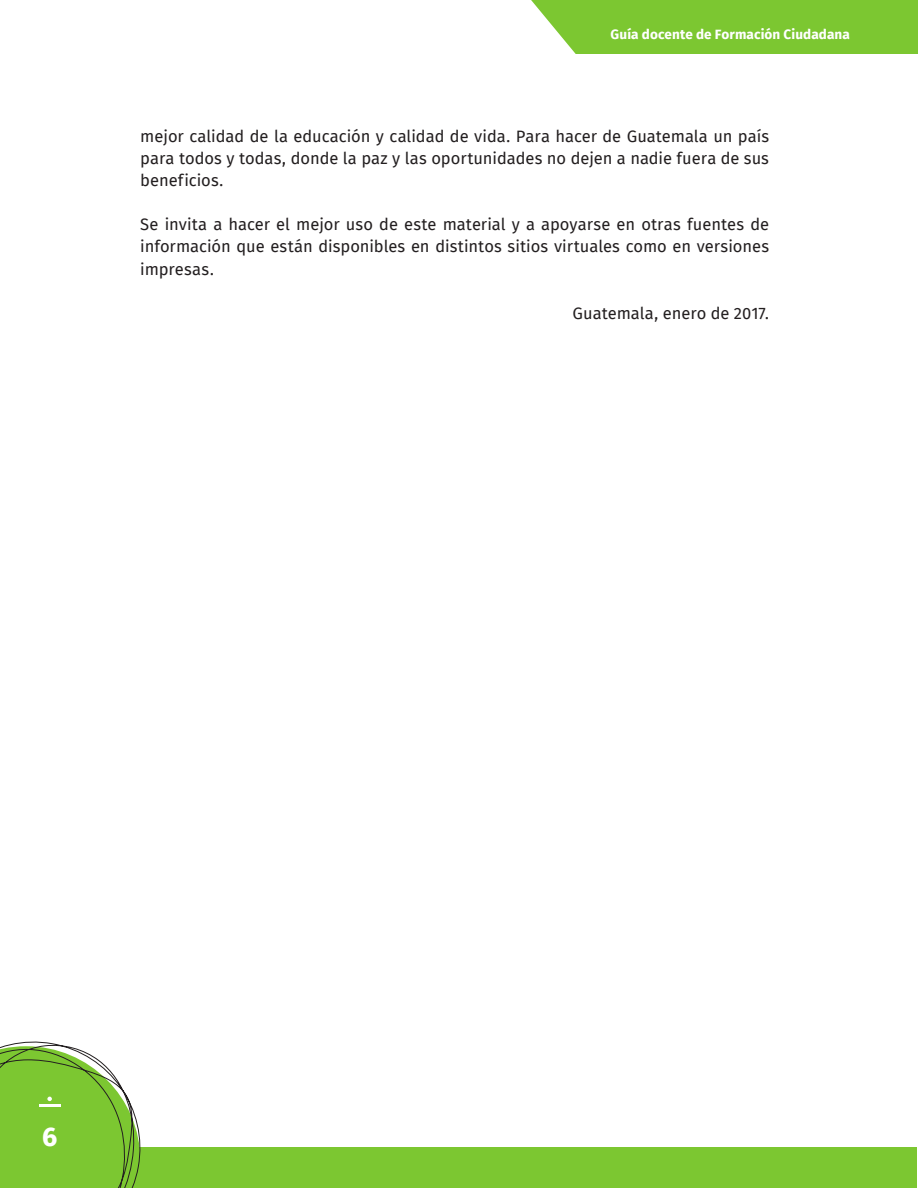
<style>
.page{position:relative;width:918px;height:1188px;background:#fff}
.page>*{position:absolute;margin:0;border:0;box-sizing:border-box;transform-origin:0 0}
.Título_1{font:700 27px "Fira Sans";color:#fff}
.Texto_párrafo{font:16.5px/22px "Fira Sans";color:#231f20;text-align:justify}
.t1{font:700 13.5px "Fira Sans";letter-spacing:.005em;color:#fff}
</style>
<div class="page">
<div style="left:1px;top:1148px;width:916px;height:40px;background:#7cc731"></div>
<div style="left:531px;top:0;width:387px;height:54px;background:#7cc731"></div>
<svg style="left:0;top:1041px;width:148px;height:147px"></svg>
<p class="t1" style="left:611px;top:24px;width:241px">Guía docente de Formación Ciudadana</p>
<p class="Texto_párrafo" style="left:140px;top:127px;width:630px">mejor calidad de la educación y calidad de vida. Para hacer de Guatemala un país para todos y todas, donde la paz y las oportunidades no dejen a nadie fuera de sus beneficios.</p>
<p class="Texto_párrafo" style="left:140px;top:215px;width:630px">Se invita a hacer el mejor uso de este material y a apoyarse en otras fuentes de información que están disponibles en distintos sitios virtuales como en versiones impresas.</p>
<p class="Texto_párrafo" style="left:573px;top:303px;width:198px">Guatemala, enero de 2017.</p>
<p class="Título_1" style="left:42px;top:1117px;width:17px">6</p>
</div>
